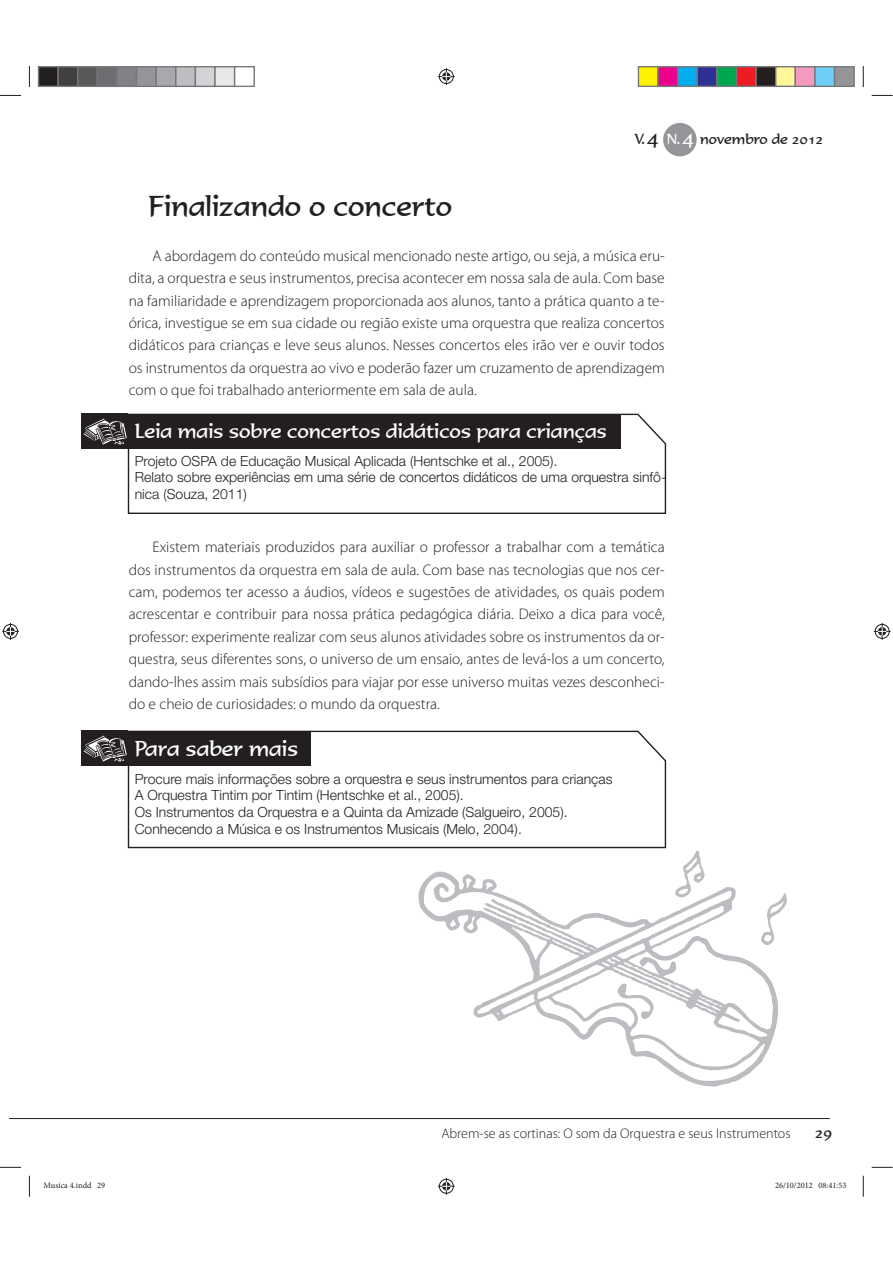
<style>
.page{position:relative;width:893px;height:1263px;background:#fff}
.page>*{position:absolute;margin:0;border:0;box-sizing:border-box;transform-origin:0 0}
.t1{font:28.05px "Formal 436 BT";color:#231f20}
.t2{font:21px "Formal 436 BT";color:#fff}
.t3{font:19.65px "Formal 436 BT";color:#fff}
.t4{font:300 15.45px/22.4px "Myriad Pro";color:#231f20;text-align:justify}
.t5{font:15.45px "Formal 436 BT";color:#231f20}
.t6{font:300 13.95px/16.8px "Helvetica Neue LT Std";color:#231f20}
.t7{font:300 13.95px "Myriad Pro";color:#231f20}
.t8{font:13.95px "Formal 436 BT";color:#231f20}
.t9{font:8.4px "Minion Pro";color:#231f20}
.s1{font-size:21px}
.s2{color:#fff}
.s3{font-size:21px;color:#fff}
</style>
<div class="page">
<svg style="left:127px;top:413px;width:540px;height:101px"></svg>
<svg style="left:127px;top:730px;width:540px;height:119px"></svg>
<div style="left:115px;top:414px;width:506px;height:35px;background:#231f20"></div>
<div style="left:115px;top:731px;width:195px;height:35px;background:#231f20"></div>
<div style="left:82px;top:414px;width:46px;height:35px;background:#231f20"></div>
<svg style="left:83px;top:419px;width:44px;height:26px"></svg>
<div style="left:82px;top:731px;width:46px;height:35px;background:#231f20"></div>
<svg style="left:83px;top:736px;width:44px;height:26px"></svg>
<svg style="left:423px;top:851px;width:364px;height:231px"></svg>
<div style="left:663px;top:123px;width:34px;height:33px;background:#939598;border-radius:50%"></div>
<hr style="left:10px;top:1118px;width:820px;height:1px;background:#231f20">
<svg style="left:0;top:95px;width:21px;height:1px"></svg>
<svg style="left:872px;top:95px;width:21px;height:1px"></svg>
<svg style="left:0;top:1167px;width:21px;height:1px"></svg>
<svg style="left:872px;top:1167px;width:21px;height:1px"></svg>
<svg style="left:29px;top:66px;width:1px;height:21px"></svg>
<svg style="left:29px;top:1176px;width:1px;height:21px"></svg>
<svg style="left:863px;top:66px;width:1px;height:21px"></svg>
<svg style="left:863px;top:1176px;width:1px;height:21px"></svg>
<svg style="left:438px;top:68px;width:17px;height:17px"></svg>
<svg style="left:438px;top:1178px;width:17px;height:17px"></svg>
<svg style="left:2px;top:623px;width:17px;height:17px"></svg>
<svg style="left:874px;top:623px;width:16px;height:17px"></svg>
<div style="left:39px;top:67px;width:19px;height:19px;background:#231f20"></div>
<div style="left:38px;top:66px;width:21px;height:21px;border:1px solid #77787b"></div>
<div style="left:58px;top:67px;width:20px;height:19px;background:#404041"></div>
<div style="left:57px;top:66px;width:21px;height:21px;border:1px solid #77787b"></div>
<div style="left:78px;top:67px;width:19px;height:19px;background:#58595b"></div>
<div style="left:77px;top:66px;width:21px;height:21px;border:1px solid #77787b"></div>
<div style="left:97px;top:67px;width:20px;height:19px;background:#6d6e70"></div>
<div style="left:97px;top:66px;width:21px;height:21px;border:1px solid #77787b"></div>
<div style="left:117px;top:67px;width:20px;height:19px;background:#808285"></div>
<div style="left:116px;top:66px;width:21px;height:21px;border:1px solid #77787b"></div>
<div style="left:137px;top:67px;width:19px;height:19px;background:#939598"></div>
<div style="left:136px;top:66px;width:21px;height:21px;border:1px solid #77787b"></div>
<div style="left:156px;top:67px;width:20px;height:19px;background:#a7a9ac"></div>
<div style="left:155px;top:66px;width:21px;height:21px;border:1px solid #77787b"></div>
<div style="left:176px;top:67px;width:19px;height:19px;background:#bcbec0"></div>
<div style="left:175px;top:66px;width:21px;height:21px;border:1px solid #77787b"></div>
<div style="left:195px;top:67px;width:20px;height:19px;background:#d1d3d4"></div>
<div style="left:195px;top:66px;width:21px;height:21px;border:1px solid #77787b"></div>
<div style="left:215px;top:67px;width:20px;height:19px;background:#e7e8e8"></div>
<div style="left:214px;top:66px;width:21px;height:21px;border:1px solid #77787b"></div>
<div style="left:234px;top:66px;width:21px;height:21px;border:1px solid #77787b"></div>
<div style="left:638px;top:67px;width:20px;height:19px;background:#fff200"></div>
<div style="left:638px;top:66px;width:21px;height:21px;border:1px solid #77787b"></div>
<div style="left:658px;top:67px;width:20px;height:19px;background:#ec008c"></div>
<div style="left:657px;top:66px;width:21px;height:21px;border:1px solid #77787b"></div>
<div style="left:678px;top:67px;width:19px;height:19px;background:#00aeef"></div>
<div style="left:677px;top:66px;width:21px;height:21px;border:1px solid #77787b"></div>
<div style="left:697px;top:67px;width:20px;height:19px;background:#2e3092"></div>
<div style="left:696px;top:66px;width:21px;height:21px;border:1px solid #77787b"></div>
<div style="left:717px;top:67px;width:19px;height:19px;background:#00a650"></div>
<div style="left:716px;top:66px;width:21px;height:21px;border:1px solid #77787b"></div>
<div style="left:736px;top:67px;width:20px;height:19px;background:#ed1c24"></div>
<div style="left:736px;top:66px;width:21px;height:21px;border:1px solid #77787b"></div>
<div style="left:756px;top:67px;width:20px;height:19px;background:#231f20"></div>
<div style="left:755px;top:66px;width:21px;height:21px;border:1px solid #77787b"></div>
<div style="left:776px;top:67px;width:19px;height:19px;background:#fff799"></div>
<div style="left:775px;top:66px;width:21px;height:21px;border:1px solid #77787b"></div>
<div style="left:795px;top:67px;width:20px;height:19px;background:#f49ac1"></div>
<div style="left:794px;top:66px;width:22px;height:21px;border:1px solid #77787b"></div>
<div style="left:815px;top:67px;width:19px;height:19px;background:#6dcff6"></div>
<div style="left:814px;top:66px;width:21px;height:21px;border:1px solid #77787b"></div>
<div style="left:834px;top:67px;width:20px;height:19px;background:#939598"></div>
<div style="left:834px;top:66px;width:21px;height:21px;border:1px solid #77787b"></div>
<p class="t8" style="left:635px;top:131px;width:190px">V. <span class="s1">4</span> <span class="s2">N.</span> <span class="s3">4</span> novembro de 2012</p>
<h1 class="t1" style="left:149px;top:189px;width:305px">Finalizando o concerto</h1>
<p class="t4" style="left:129px;top:245px;width:537px;text-indent:24px">A abordagem do conteúdo musical mencionado neste artigo, ou seja, a música eru&shy;dita, a orquestra e seus instrumentos, precisa acontecer em nossa sala de aula. Com base na familiaridade e aprendizagem proporcionada aos alunos, tanto a prática quanto a te&shy;órica, investigue se em sua cidade ou região existe uma orquestra que realiza concertos didáticos para crianças e leve seus alunos. Nesses concertos eles irão ver e ouvir todos os instrumentos da orquestra ao vivo e poderão fazer um cruzamento de aprendizagem com o que foi trabalhado anteriormente em sala de aula.</p>
<p class="t3" style="left:135px;top:419px;width:474px">Leia mais sobre concertos didáticos para crianças</p>
<p class="t6" style="left:135px;top:453px;width:533px">Projeto OSPA de Educação Musical Aplicada (Hentschke et al., 2005).<br>Relato sobre experiências em uma série de concertos didáticos de uma orquestra sinfô&shy;nica (Souza, 2011)</p>
<p class="t4" style="left:129px;top:537px;width:538px;text-indent:24px">Existem materiais produzidos para auxiliar o professor a trabalhar com a temática dos instrumentos da orquestra em sala de aula. Com base nas tecnologias que nos cer&shy;cam, podemos ter acesso a áudios, vídeos e sugestões de atividades, os quais podem acrescentar e contribuir para nossa prática pedagógica diária. Deixo a dica para você, professor: experimente realizar com seus alunos atividades sobre os instrumentos da or&shy;questra, seus diferentes sons, o universo de um ensaio, antes de levá-los a um concerto, dando-lhes assim mais subsídios para viajar por esse universo muitas vezes desconheci&shy;do e cheio de curiosidades: o mundo da orquestra.</p>
<h2 class="t2" style="left:135px;top:735px;width:165px">Para saber mais</h2>
<p class="t6" style="left:135px;top:772px;width:479px">Procure mais informações sobre a orquestra e seus instrumentos para crianças A Orquestra Tintim por Tintim (Hentschke et al., 2005).<br>Os Instrumentos da Orquestra e a Quinta da Amizade (Salgueiro, 2005).<br>Conhecendo a Música e os Instrumentos Musicais (Melo, 2004).</p>
<p class="t7" style="left:441px;top:1128px;width:351px">Abrem-se as cortinas: O som da Orquestra e seus Instrumentos</p>
<p class="t5" style="left:815px;top:1123px;width:19px">29</p>
<p class="t9" style="left:43px;top:1181px;width:63px">Musica 4.indd 29</p>
<p class="t9" style="left:775px;top:1181px;width:73px">26/10/2012 08:41:53</p>
</div>
